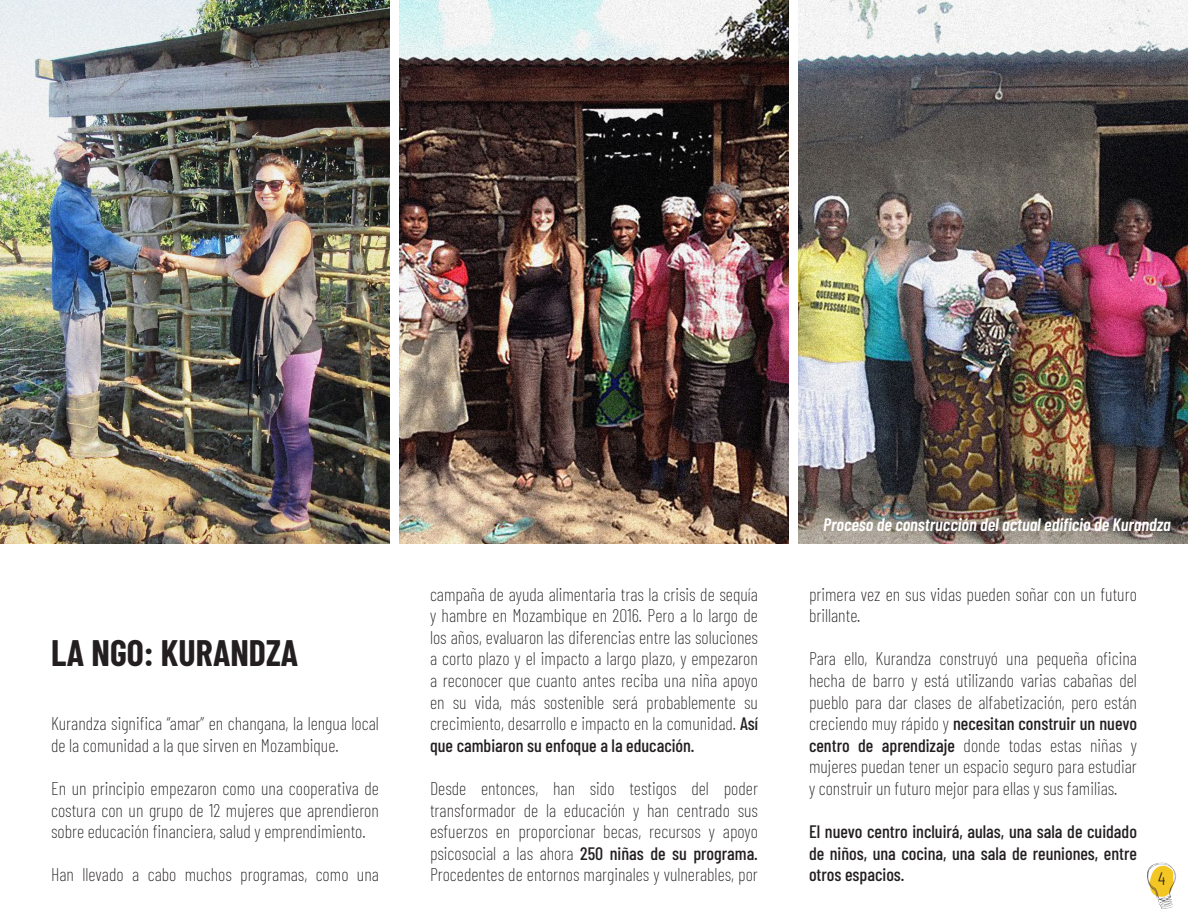
<style>
.page{position:relative;width:1188px;height:918px;background:#fff}
.page>*{position:absolute;margin:0;border:0;box-sizing:border-box;transform-origin:0 0}
.t1{font:700 36px "Barlow Condensed";color:#231f20}
.t2{font:200 18px/21.6px "Barlow Condensed";color:#231f20;text-align:justify}
.t3{font:500 18px/21.6px "Barlow Condensed";color:#231f20;text-align:justify}
.t4{font:italic 600 18px "Barlow Condensed";color:#fff}
.t5{font:300 18px "Barlow Condensed";color:#231f20}
.s1{font-weight:500}
</style>
<div class="page">
<img style="left:1147px;top:862px;width:29px;height:46px">
<img style="left:399px;top:0;width:390px;height:543px">
<img style="left:0;top:0;width:389px;height:543px">
<img style="left:799px;top:0;width:389px;height:543px">
<p class="t1" style="left:51px;top:628px;width:249px">LA NGO: KURANDZA</p>
<p class="t2" style="left:51px;top:712px;width:329px">Kurandza significa “amar” en changana, la lengua local de la comunidad a la que sirven en Mozambique.</p>
<p class="t2" style="left:51px;top:776px;width:329px">En un principio empezaron como una cooperativa de costura con un grupo de 12 mujeres que aprendieron sobre educación financiera, salud y emprendimiento.</p>
<p class="t2" style="left:51px;top:863px;width:329px">Han llevado a cabo muchos programas, como una</p>
<p class="t2" style="left:430px;top:582px;width:330px">campaña de ayuda alimentaria tras la crisis de sequía y hambre en Mozambique en 2016. Pero a lo largo de los años, evaluaron las diferencias entre las soluciones a corto plazo y el impacto a largo plazo, y empezaron a reconocer que cuanto antes reciba una niña apoyo en su vida, más sostenible será probablemente su crecimiento, desarrollo e impacto en la comunidad. <span class="s1">Así que cambiaron su enfoque a la educación.</span></p>
<p class="t2" style="left:430px;top:776px;width:329px">Desde entonces, han sido testigos del poder transformador de la educación y han centrado sus esfuerzos en proporcionar becas, recursos y apoyo psicosocial a las ahora <span class="s1">250 niñas de su programa.<br></span>Procedentes de entornos marginales y vulnerables, por</p>
<p class="t4" style="left:823px;top:512px;width:349px">Proceso de construcción del actual edificio de Kurandza</p>
<p class="t2" style="left:809px;top:582px;width:329px">primera vez en sus vidas pueden soñar con un futuro brillante.</p>
<p class="t2" style="left:809px;top:647px;width:329px">Para ello, Kurandza construyó una pequeña oficina hecha de barro y está utilizando varias cabañas del pueblo para dar clases de alfabetización, pero están creciendo muy rápido y <span class="s1">necesitan construir un nuevo centro de aprendizaje</span> donde todas estas niñas y mujeres puedan tener un espacio seguro para estudiar y construir un futuro mejor para ellas y sus familias.</p>
<p class="t3" style="left:809px;top:820px;width:330px">El nuevo centro incluirá, aulas, una sala de cuidado de niños, una cocina, una sala de reuniones, entre otros espacios.</p>
<p class="t5" style="left:1158px;top:866px;width:9px">4</p>
</div>
